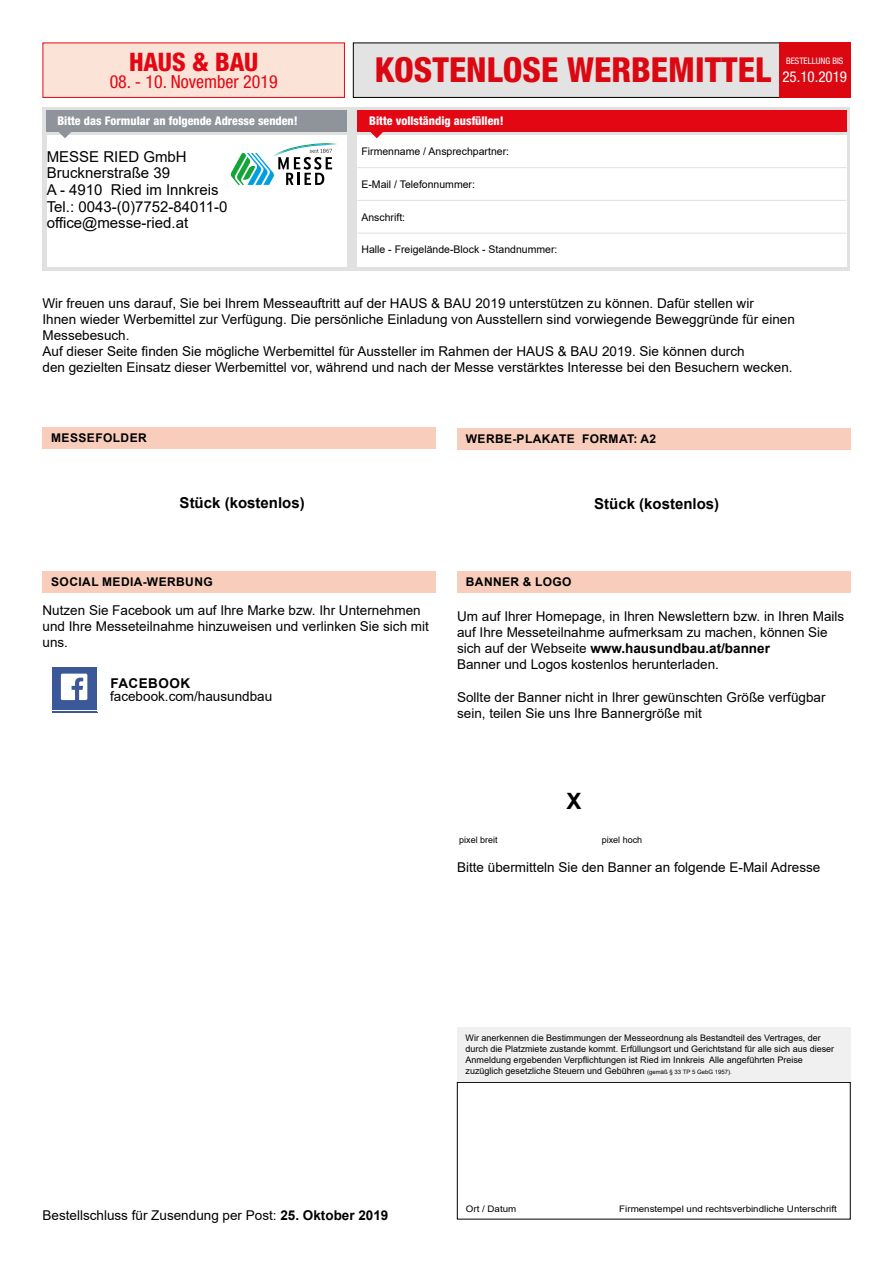
<style>
.page{position:relative;width:893px;height:1263px;background:#fff}
.page>*{position:absolute;margin:0;border:0;box-sizing:border-box;transform-origin:0 0}
.t1{font:800 condensed 34.5px "Helvetica Neue LT Std";color:#db0812}
.t2{font:800 condensed 25.5px "Helvetica Neue LT Std";color:#e30613}
.t3{font:700 22.5px "Arial";color:#000}
.t4{font:condensed 18px "Helvetica Neue LT Std";color:#e30613}
.t5{font:15px/16.5px "Arial";color:#000}
.t6{font:700 15px "Arial";color:#000}
.t7{font:condensed 15px "Helvetica Neue LT Std";color:#fff}
.t8{font:13.5px/16.2px "Arial";color:#000}
.t9{font:700 13.5px "Arial";letter-spacing:.035em;color:#000}
.t10{font:800 condensed 12px "Helvetica Neue LT Std";color:#fff}
.t11{font:700 12px "Arial";letter-spacing:.035em;color:#000}
.t12{font:10.5px "Arial";color:#000}
.t13{font:9px/10.8px "Arial";color:#000}
.t14{font:9px "Arial";color:#000;scale:1.08 1}
.t15{font:condensed 9px "Helvetica Neue LT Std";color:#fff}
.s1{font-weight:700}
.s2{font-size:6px}
</style>
<div class="page">
<div style="left:43px;top:107px;width:807px;height:163px;background:#e1e1e1"></div>
<div style="left:47px;top:135px;width:300px;height:132px;background:#fff"></div>
<div style="left:353px;top:43px;width:467px;height:54px;background:#e3e3e3"></div>
<div style="left:353px;top:43px;width:468px;height:55px;border:1px solid #000"></div>
<div style="left:47px;top:111px;width:300px;height:21px;background:#8f949b"></div>
<svg style="left:59px;top:132px;width:12px;height:6px"></svg>
<div style="left:457px;top:1082px;width:393px;height:137px;border:1px solid #000"></div>
<div style="left:457px;top:1027px;width:393px;height:54px;background:#f0f0f0"></div>
<svg style="left:231px;top:143px;width:106px;height:42px"></svg>
<div style="left:43px;top:427px;width:393px;height:22px;background:#f8cdbb"></div>
<div style="left:457px;top:571px;width:393px;height:21px;background:#f8cdbb"></div>
<div style="left:457px;top:428px;width:393px;height:21px;background:#f8cdbb"></div>
<div style="left:43px;top:571px;width:393px;height:21px;background:#f8cdbb"></div>
<div style="left:52px;top:667px;width:45px;height:45px;background:#3b5998"></div>
<svg style="left:61px;top:674px;width:26px;height:26px"></svg>
<div style="left:357px;top:135px;width:489px;height:132px;background:#fff"></div>
<hr style="left:357px;top:167px;width:489px;height:1px;background:#e1e1e1">
<hr style="left:357px;top:200px;width:489px;height:1px;background:#e1e1e1">
<hr style="left:357px;top:233px;width:489px;height:1px;background:#e1e1e1">
<div style="left:357px;top:111px;width:489px;height:21px;background:#e30613"></div>
<svg style="left:370px;top:132px;width:13px;height:6px"></svg>
<div style="left:43px;top:43px;width:301px;height:54px;background:#fce3d7"></div>
<div style="left:43px;top:43px;width:302px;height:55px;border:1px solid #e30613"></div>
<div style="left:779px;top:43px;width:71px;height:55px;background:#db0812"></div>
<h2 class="t2" style="left:129px;top:46px;width:131px">HAUS &amp; BAU</h2>
<h3 class="t4" style="left:110px;top:71px;width:169px">08. - 10. November 2019</h3>
<h1 class="t1" style="left:375px;top:49px;width:398px">KOSTENLOSE WERBEMITTEL</h1>
<p class="t15" style="left:786px;top:56px;width:59px">BESTELLUNG BIS</p>
<p class="t7" style="left:782px;top:68px;width:66px">25.10.2019</p>
<p class="t10" style="left:57px;top:114px;width:242px">Bitte das Formular an folgende Adresse senden!</p>
<p class="t10" style="left:369px;top:114px;width:136px">Bitte vollständig ausfüllen!</p>
<p class="t5" style="left:47px;top:148px;width:182px">MESSE RIED GmbH<br>Brucknerstraße 39<br>A - 4910 Ried im Innkreis<br>Tel.: 0043-(0)7752-84011-0 office@messe-ried.at</p>
<p class="t12" style="left:361px;top:144px;width:149px">Firmenname / Ansprechpartner:</p>
<p class="t12" style="left:361px;top:177px;width:115px">E-Mail / Telefonnummer:</p>
<p class="t12" style="left:361px;top:210px;width:45px">Anschrift:</p>
<p class="t12" style="left:361px;top:242px;width:198px">Halle - Freigelände-Block - Standnummer:</p>
<p class="t8" style="left:43px;top:295px;width:754px">Wir freuen uns darauf, Sie bei Ihrem Messeauftritt auf der HAUS &amp; BAU 2019 unterstützen zu können. Dafür stellen wir<br>Ihnen wieder Werbemittel zur Verfügung. Die persönliche Einladung von Ausstellern sind vorwiegende Beweggründe für einen Messebesuch.<br>Auf dieser Seite finden Sie mögliche Werbemittel für Aussteller im Rahmen der HAUS &amp; BAU 2019. Sie können durch<br>den gezielten Einsatz dieser Werbemittel vor, während und nach der Messe verstärktes Interesse bei den Besuchern wecken.</p>
<p class="t11" style="left:51px;top:430px;width:97px">MESSEFOLDER</p>
<p class="t6" style="left:180px;top:492px;width:127px">Stück (kostenlos)</p>
<p class="t11" style="left:51px;top:573px;width:163px">SOCIAL MEDIA-WERBUNG</p>
<p class="t8" style="left:43px;top:602px;width:388px">Nutzen Sie Facebook um auf Ihre Marke bzw. Ihr Unternehmen und Ihre Messeteilnahme hinzuweisen und verlinken Sie sich mit uns.</p>
<p class="t9" style="left:110px;top:674px;width:81px">FACEBOOK</p>
<p class="t8" style="left:110px;top:688px;width:164px">facebook.com/hausundbau</p>
<p class="t11" style="left:466px;top:430px;width:192px">WERBE-PLAKATE FORMAT: A2</p>
<p class="t6" style="left:594px;top:493px;width:127px">Stück (kostenlos)</p>
<p class="t11" style="left:466px;top:573px;width:107px">BANNER &amp; LOGO</p>
<p class="t8" style="left:457px;top:608px;width:389px">Um auf Ihrer Homepage, in Ihren Newslettern bzw. in Ihren Mails auf Ihre Messeteilnahme aufmerksam zu machen, können Sie sich auf der Webseite <span class="s1">www.hausundbau.at/banner<br></span>Banner und Logos kostenlos herunterladen.</p>
<p class="t8" style="left:457px;top:689px;width:370px">Sollte der Banner nicht in Ihrer gewünschten Größe verfügbar sein, teilen Sie uns Ihre Bannergröße mit</p>
<h3 class="t3" style="left:567px;top:786px;width:17px">X</h3>
<p class="t13" style="left:459px;top:835px;width:40px">pixel breit</p>
<p class="t13" style="left:602px;top:835px;width:42px">pixel hoch</p>
<p class="t8" style="left:457px;top:859px;width:365px">Bitte übermitteln Sie den Banner an folgende E-Mail Adresse</p>
<p class="t8" style="left:43px;top:1207px;width:347px">Bestellschluss für Zusendung per Post: <span class="s1">25. Oktober 2019</span></p>
<p class="t13" style="left:466px;top:1032px;width:370px">Wir anerkennen die Bestimmungen der Messeordnung als Bestandteil des Vertrages, der durch die Platzmiete zustande kommt. Erfüllungsort und Gerichtstand für alle sich aus dieser Anmeldung ergebenden Verpflichtungen ist Ried im Innkreis Alle angeführten Preise zuzüglich gesetzliche Steuern und Gebühren <span class="s2">(gemäß § 33 TP 5 GebG 1957).</span></p>
<p class="t14" style="left:466px;top:1202px;width:48px">Ort / Datum</p>
<p class="t14" style="left:619px;top:1202px;width:203px">Firmenstempel und rechtsverbindliche Unterschrift</p>
</div>
